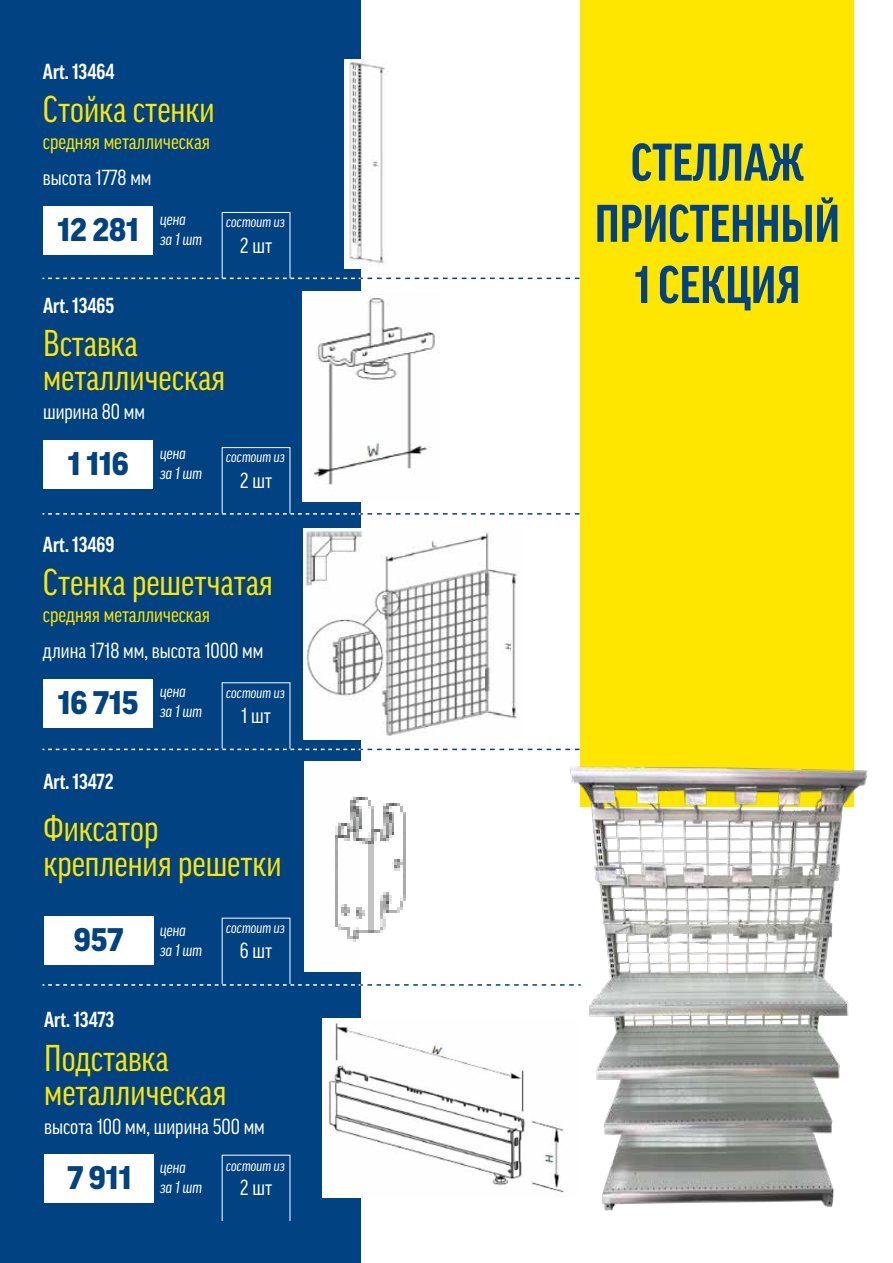
<style>
.page{position:relative;width:893px;height:1263px;background:#fff}
.page>*{position:absolute;margin:0;border:0;box-sizing:border-box;transform-origin:0 0}
.t1{font:700 condensed 51px/61.2px "Good Pro";color:#004282;text-align:center}
.t2{font:condensed 36px/34.2px "Good Pro";color:#ffe600}
.t3{font:900 31.5px "Good Pro";color:#004282}
.t4{font:condensed 21px "Good Pro";color:#fff}
.t5{font:700 condensed 21px "Good Pro";color:#fff}
.t6{font:condensed 21px "Good Pro";color:#ffe600}
.t7{font:italic condensed 16.5px/19.8px "Good Pro";color:#fff}
.t8{font:italic condensed 15px "Good Pro";color:#fff}
</style>
<div class="page">
<div style="left:0;top:0;width:360px;height:1263px;background:#004282"></div>
<svg style="left:43px;top:278px;width:538px;height:1px"></svg>
<svg style="left:43px;top:513px;width:538px;height:2px"></svg>
<svg style="left:43px;top:749px;width:518px;height:1px"></svg>
<svg style="left:43px;top:984px;width:520px;height:2px"></svg>
<div style="left:222px;top:212px;width:68px;height:67px;border:1px solid #fff"></div>
<div style="left:222px;top:447px;width:68px;height:67px;border:1px solid #fff"></div>
<div style="left:43px;top:206px;width:110px;height:49px;background:#fff"></div>
<img style="left:344px;top:59px;width:43px;height:209px">
<div style="left:43px;top:440px;width:110px;height:48px;background:#fff"></div>
<img style="left:303px;top:291px;width:136px;height:210px">
<div style="left:43px;top:679px;width:110px;height:49px;background:#fff"></div>
<img style="left:303px;top:528px;width:215px;height:212px">
<div style="left:44px;top:916px;width:110px;height:49px;background:#fff"></div>
<img style="left:304px;top:762px;width:102px;height:209px">
<div style="left:44px;top:1154px;width:110px;height:49px;background:#fff"></div>
<img style="left:323px;top:1019px;width:240px;height:178px">
<div style="left:581px;top:0;width:273px;height:806px;background:#ffe600"></div>
<img style="left:563px;top:749px;width:304px;height:462px">
<p class="t5" style="left:43px;top:60px;width:73px">Art. 13464</p>
<p class="t2" style="left:43px;top:92px;width:173px">Стойка стенки</p>
<p class="t6" style="left:43px;top:129px;width:169px">средняя металлическая</p>
<p class="t4" style="left:43px;top:166px;width:110px">высота 1778 мм</p>
<p class="t3" style="left:57px;top:212px;width:83px">12 281</p>
<p class="t7" style="left:160px;top:209px;width:43px">цена<br>за 1 шт</p>
<p class="t5" style="left:43px;top:293px;width:73px">Art. 13465</p>
<p class="t8" style="left:226px;top:213px;width:60px">состоит из</p>
<p class="t4" style="left:240px;top:233px;width:34px">2 шт</p>
<p class="t2" style="left:43px;top:326px;width:184px">Вставка металлическая</p>
<p class="t4" style="left:43px;top:400px;width:103px">ширина 80 мм</p>
<p class="t3" style="left:68px;top:446px;width:62px">1 116</p>
<p class="t5" style="left:43px;top:533px;width:73px">Art. 13469</p>
<p class="t7" style="left:160px;top:443px;width:43px">цена<br>за 1 шт</p>
<p class="t8" style="left:226px;top:448px;width:60px">состоит из</p>
<p class="t4" style="left:240px;top:468px;width:34px">2 шт</p>
<p class="t2" style="left:43px;top:565px;width:231px">Стенка решетчатая</p>
<p class="t6" style="left:43px;top:602px;width:169px">средняя металлическая</p>
<p class="t4" style="left:43px;top:639px;width:222px">длина 1718 мм, высота 1000 мм</p>
<p class="t3" style="left:58px;top:685px;width:82px">16 715</p>
<p class="t7" style="left:160px;top:681px;width:43px">цена<br>за 1 шт</p>
<p class="t5" style="left:43px;top:770px;width:72px">Art. 13472</p>
<p class="t8" style="left:226px;top:684px;width:60px">состоит из</p>
<p class="t4" style="left:241px;top:704px;width:31px">1 шт</p>
<p class="t2" style="left:43px;top:811px;width:240px">Фиксатор крепления решетки</p>
<p class="t3" style="left:74px;top:922px;width:51px">957</p>
<p class="t5" style="left:44px;top:1008px;width:72px">Art. 13473</p>
<p class="t7" style="left:160px;top:920px;width:43px">цена<br>за 1 шт</p>
<p class="t8" style="left:226px;top:919px;width:60px">состоит из</p>
<p class="t4" style="left:240px;top:939px;width:34px">6 шт</p>
<p class="t2" style="left:44px;top:1041px;width:184px">Подставка металлическая</p>
<p class="t4" style="left:44px;top:1114px;width:222px">высота 100 мм, ширина 500 мм</p>
<p class="t3" style="left:67px;top:1160px;width:65px">7 911</p>
<p class="t7" style="left:160px;top:1157px;width:43px">цена<br>за 1 шт</p>
<p class="t8" style="left:226px;top:1157px;width:60px">состоит из</p>
<p class="t4" style="left:240px;top:1176px;width:34px">2 шт</p>
<h1 class="t1" style="left:595px;top:132px;width:247px">СТЕЛЛАЖ<br>ПРИСТЕННЫЙ<br>1 СЕКЦИЯ</h1>
</div>
